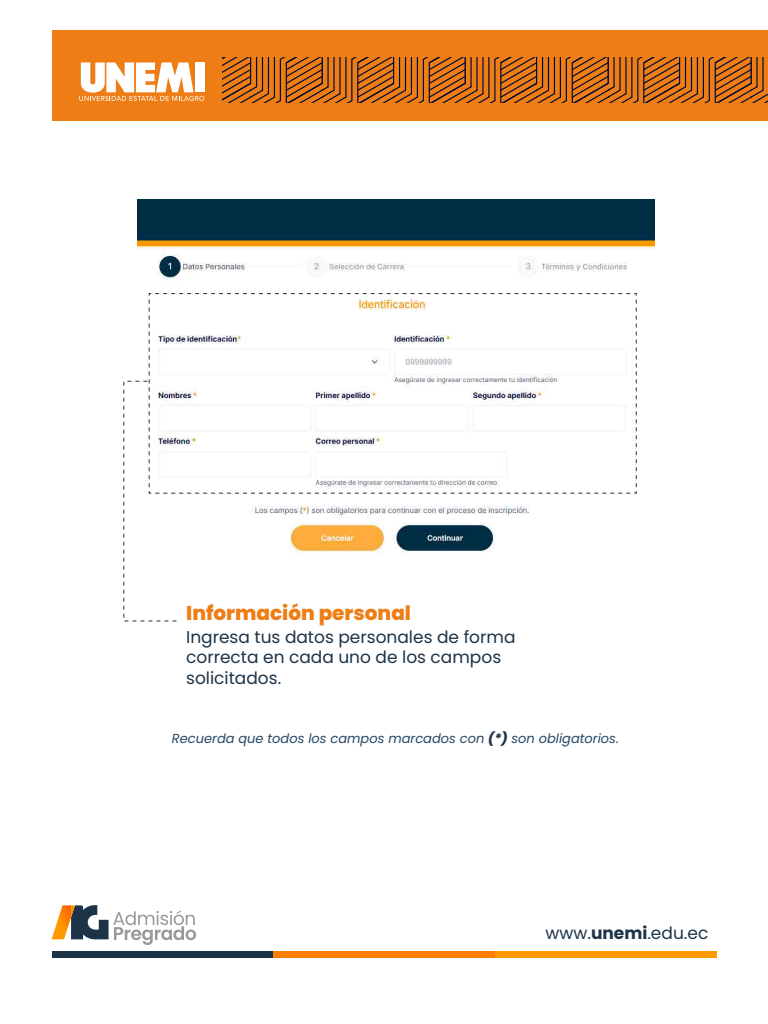
<style>
.page{position:relative;width:768px;height:1024px;background:#fff}
.page>*{position:absolute;margin:0;border:0;box-sizing:border-box;transform-origin:0 0}
.t1{font:800 20px "Poppins";color:#ee7d16}
.t2{font:17px/20.4px "Poppins";color:#1d3347}
.t3{font:italic 13px "Poppins";color:#254763}
.s1{font-weight:800;color:#1c3247}
.s2{font-weight:700}
</style>
<div class="page">
<img style="left:137px;top:199px;width:517px;height:85px">
<div style="left:52px;top:30px;width:716px;height:91px;background:#ee7d16"></div>
<div style="left:195px;top:63px;width:10px;height:29px;background:#fff"></div>
<svg style="left:79px;top:63px;width:125px;height:38px"></svg>
<svg style="left:222px;top:57px;width:546px;height:46px"></svg>
<div style="left:52px;top:951px;width:222px;height:6px;background:#1c3247"></div>
<div style="left:273px;top:951px;width:222px;height:6px;background:#fc7e00"></div>
<div style="left:495px;top:951px;width:221px;height:6px;background:#fe9900"></div>
<svg style="left:52px;top:905px;width:144px;height:40px"></svg>
<svg style="left:123px;top:293px;width:514px;height:329px"></svg>
<p class="t1" style="left:186px;top:601px;width:226px">Información personal</p>
<p class="t2" style="left:186px;top:627px;width:331px">Ingresa tus datos personales de forma correcta en cada uno de los campos solicitados.</p>
<p class="t3" style="left:172px;top:731px;width:448px">Recuerda que todos los campos marcados con <span class="s1">(*)</span> son obligatorios.</p>
<p class="t2" style="left:546px;top:923px;width:164px">www.<span class="s2">unemi</span>.edu.ec</p>
</div>
